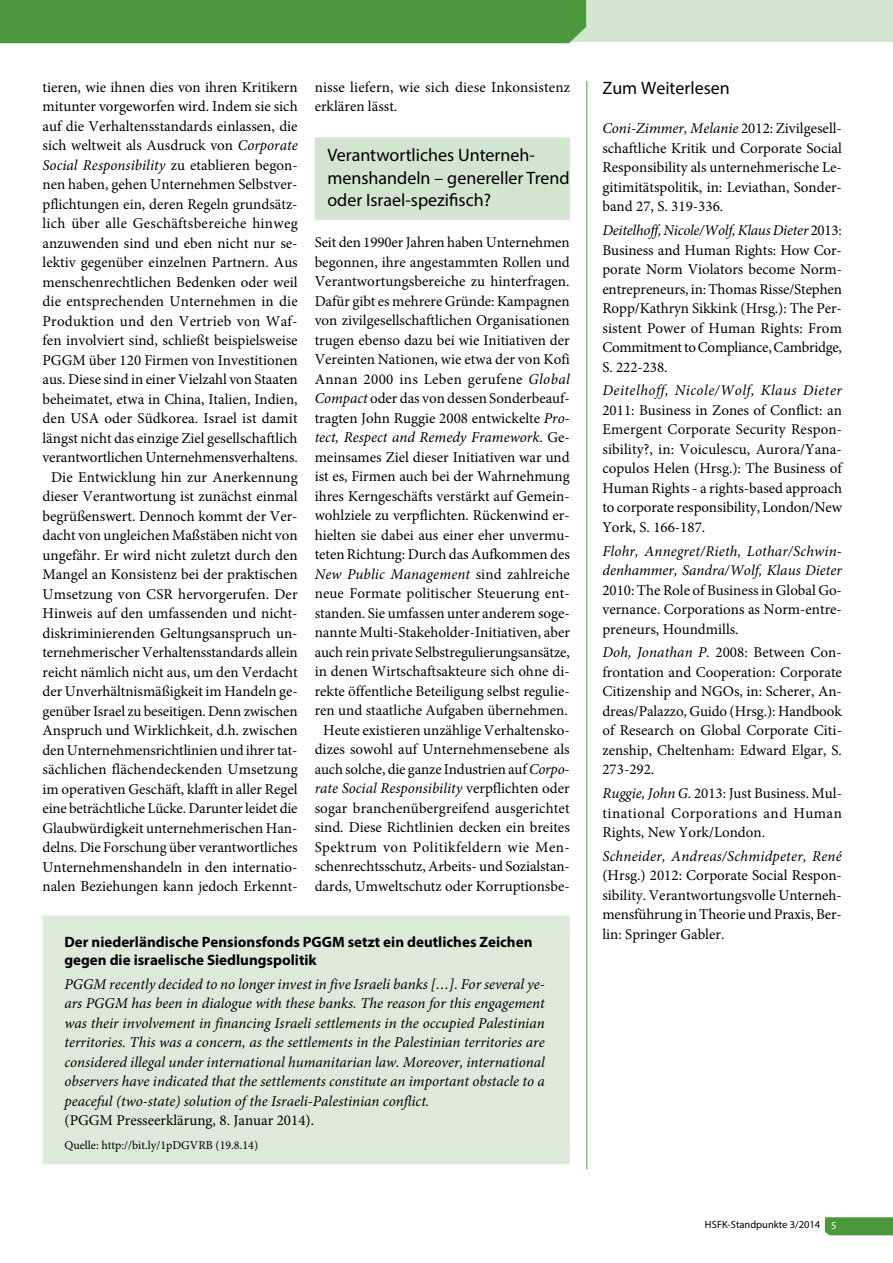
<style>
.page{position:relative;width:893px;height:1263px;background:#fff}
.page>*{position:absolute;margin:0;border:0;box-sizing:border-box;transform-origin:0 0}
.t1{font:18px/22.5px "Myriad Pro";color:#000}
.t2{font:15px/19.5px "Minion Pro";color:#000;text-align:justify}
.t3{font:italic 15px/19.5px "Minion Pro";letter-spacing:.015em;color:#000}
.t4{font:700 15px/18px "Myriad Pro";color:#000}
.t5{font:12px "Minion Pro";color:#000}
.t6{font:10.5px "Myriad Pro";color:#000}
.s1{font-style:italic}
.s2{color:#fff}
</style>
<div class="page">
<svg style="left:824px;top:1217px;width:69px;height:19px"></svg>
<div style="left:529px;top:0;width:364px;height:42px;background:#d2e6cf"></div>
<div style="left:0;top:0;width:587px;height:44px;background:#4c993d"></div>
<hr style="left:586px;top:81px;width:1px;height:1088px;background:#4d9a3e">
<div style="left:315px;top:137px;width:255px;height:83px;background:#d2e6cf"></div>
<div style="left:43px;top:915px;width:527px;height:249px;background:#dbebd8;border:2px solid #dbebd8"></div>
<p class="t2" style="left:43px;top:77px;width:257px;text-align:center">tieren, wie ihnen dies von ihren Kritikern mitunter vorgeworfen wird. Indem sie sich auf die Verhaltensstandards einlassen, die sich weltweit als Ausdruck von <span class="s1">Corporate Social Responsibility</span> zu etablieren begon&shy;nen haben, gehen Unternehmen Selbstver&shy;pflichtungen ein, deren Regeln grundsätz&shy;lich über alle Geschäftsbereiche hinweg anzuwenden sind und eben nicht nur se&shy;lektiv gegenüber einzelnen Partnern. Aus menschenrechtlichen Bedenken oder weil die entsprechenden Unternehmen in die Produktion und den Vertrieb von Waf&shy;fen involviert sind, schließt beispielsweise PGGM über 120 Firmen von Investitionen aus. Diese sind in einer Vielzahl von Staaten beheimatet, etwa in China, Italien, Indien, den USA oder Südkorea. Israel ist damit längst nicht das einzige Ziel gesellschaftlich verantwortlichen Unternehmensverhaltens.<br>Die Entwicklung hin zur Anerkennung dieser Verantwortung ist zunächst einmal begrüßenswert. Dennoch kommt der Ver&shy;dacht von ungleichen Maßstäben nicht von ungefähr. Er wird nicht zuletzt durch den Mangel an Konsistenz bei der praktischen Umsetzung von CSR hervorgerufen. Der Hinweis auf den umfassenden und nicht&shy;diskriminierenden Geltungsanspruch un&shy;ternehmerischer Verhaltensstandards allein reicht nämlich nicht aus, um den Verdacht der Unverhältnismäßigkeit im Handeln ge&shy;genüber Israel zu beseitigen. Denn zwischen Anspruch und Wirklichkeit, d.h. zwischen den Unternehmensrichtlinien und ihrer tat&shy;sächlichen flächendeckenden Umsetzung im operativen Geschäft, klafft in aller Regel eine beträchtliche Lücke. Darunter leidet die Glaubwürdigkeit unternehmerischen Han&shy;delns. Die Forschung über verantwortliches Unternehmenshandeln in den internatio&shy;nalen Beziehungen kann jedoch Erkennt-</p>
<p class="t2" style="left:315px;top:77px;width:257px">nisse liefern, wie sich diese Inkonsistenz erklären lässt.</p>
<p class="t1" style="left:327px;top:144px;width:244px">Verantwortliches Unterneh&shy;menshandeln – genereller Trend oder Israel-spezifisch?</p>
<p class="t2" style="left:315px;top:233px;width:257px;text-align:center">Seit den 1990er Jahren haben Unternehmen begonnen, ihre angestammten Rollen und Verantwortungsbereiche zu hinterfragen.<br>Dafür gibt es mehrere Gründe: Kampagnen von zivilgesellschaftlichen Organisationen trugen ebenso dazu bei wie Initiativen der Vereinten Nationen, wie etwa der von Kofi Annan 2000 ins Leben gerufene <span class="s1">Global Compact</span> oder das von dessen Sonderbeauf&shy;tragten John Ruggie 2008 entwickelte <span class="s1">Pro&shy;tect, Respect and Remedy Framework</span>. Ge&shy;meinsames Ziel dieser Initiativen war und ist es, Firmen auch bei der Wahrnehmung ihres Kerngeschäfts verstärkt auf Gemein&shy;wohlziele zu verpflichten. Rückenwind er&shy;hielten sie dabei aus einer eher unvermu&shy;teten Richtung: Durch das Aufkommen des <span class="s1">New Public Management</span> sind zahlreiche neue Formate politischer Steuerung ent&shy;standen. Sie umfassen unter anderem soge&shy;nannte Multi-Stakeholder-Initiativen, aber auch rein private Selbstregulierungsansätze, in denen Wirtschaftsakteure sich ohne di&shy;rekte öffentliche Beteiligung selbst regulie&shy;ren und staatliche Aufgaben übernehmen.<br>Heute existieren unzählige Verhaltensko&shy;dizes sowohl auf Unternehmensebene als auch solche, die ganze Industrien auf <span class="s1">Corpo&shy;rate Social Responsibility</span> verpflichten oder sogar branchenübergreifend ausgerichtet sind. Diese Richtlinien decken ein breites Spektrum von Politikfeldern wie Men&shy;schenrechtsschutz, Arbeits- und Sozialstan&shy;dards, Umweltschutz oder Korruptionsbe-</p>
<p class="t4" style="left:64px;top:932px;width:469px">Der niederländische Pensionsfonds PGGM setzt ein deutliches Zeichen gegen die israelische Siedlungspolitik</p>
<p class="t3" style="left:64px;top:974px;width:482px;text-align:justify">PGGM recently decided to no longer invest in five Israeli banks […]. For several ye&shy;ars PGGM has been in dialogue with these banks. The reason for this engagement was their involvement in financing Israeli settlements in the occupied Palestinian territories. This was a concern, as the settlements in the Palestinian territories are considered illegal under international humanitarian law. Moreover, international observers have indicated that the settlements constitute an important obstacle to a peaceful (two-state) solution of the Israeli-Palestinian conflict.</p>
<p class="t2" style="left:64px;top:1111px;width:251px">(PGGM Presseerklärung, 8. Januar 2014).</p>
<p class="t5" style="left:64px;top:1137px;width:195px">Quelle: http://bit.ly/1pDGVRB (19.8.14)</p>
<p class="t1" style="left:602px;top:77px;width:129px">Zum Weiterlesen</p>
<p class="t2" style="left:602px;top:119px;width:241px"><span class="s1">Coni-Zimmer, Melanie</span> 2012: Zivilgesell&shy;schaftliche Kritik und Corporate Social Responsibility als unternehmerische Le&shy;gitimitätspolitik, in: Leviathan, Sonder&shy;band 27, S. 319-336.</p>
<p class="t2" style="left:602px;top:221px;width:241px"><span class="s1">Deitelhoff, Nicole/Wolf, Klaus Dieter</span> 2013:<br>Business and Human Rights: How Cor&shy;porate Norm Violators become Norm&shy;entrepreneurs, in: Thomas Risse/Stephen Ropp/Kathryn Sikkink (Hrsg.): The Per&shy;sistent Power of Human Rights: From Commitment to Compliance, Cambridge, S. 222-238.</p>
<p class="t3" style="left:602px;top:381px;width:241px">Deitelhoff, Nicole/Wolf, Klaus Dieter</p>
<p class="t2" style="left:602px;top:400px;width:241px">2011: Business in Zones of Conflict: an Emergent Corporate Security Respon&shy;sibility?, in: Voiculescu, Aurora/Yana&shy;copulos Helen (Hrsg.): The Business of Human Rights - a rights-based approach to corporate responsibility, London/New York, S. 166-187.</p>
<p class="t3" style="left:602px;top:541px;width:241px">Flohr, Annegret/Rieth, Lothar/Schwin&shy;denhammer, Sandra/Wolf, Klaus Dieter</p>
<p class="t2" style="left:602px;top:580px;width:241px">2010: The Role of Business in Global Go&shy;vernance. Corporations as Norm-entre&shy;preneurs, Houndmills.</p>
<p class="t2" style="left:602px;top:643px;width:241px"><span class="s1">Doh, Jonathan P.</span> 2008: Between Con&shy;frontation and Cooperation: Corporate Citizenship and NGOs, in: Scherer, An&shy;dreas/Palazzo, Guido (Hrsg.): Handbook of Research on Global Corporate Citi&shy;zenship, Cheltenham: Edward Elgar, S.<br>273-292.</p>
<p class="t2" style="left:602px;top:784px;width:241px"><span class="s1">Ruggie, John G.</span> 2013: Just Business. Mul&shy;tinational Corporations and Human Rights, New York/London.</p>
<p class="t3" style="left:602px;top:846px;width:241px">Schneider, Andreas/Schmidpeter, René</p>
<p class="t2" style="left:602px;top:866px;width:241px">(Hrsg.) 2012: Corporate Social Respon&shy;sibility. Verantwortungsvolle Unterneh&shy;mensführung in Theorie und Praxis, Ber&shy;lin: Springer Gabler.</p>
<p class="t6" style="left:705px;top:1218px;width:133px">HSFK-Standpunkte 3/2014 <span class="s2">5</span></p>
</div>
